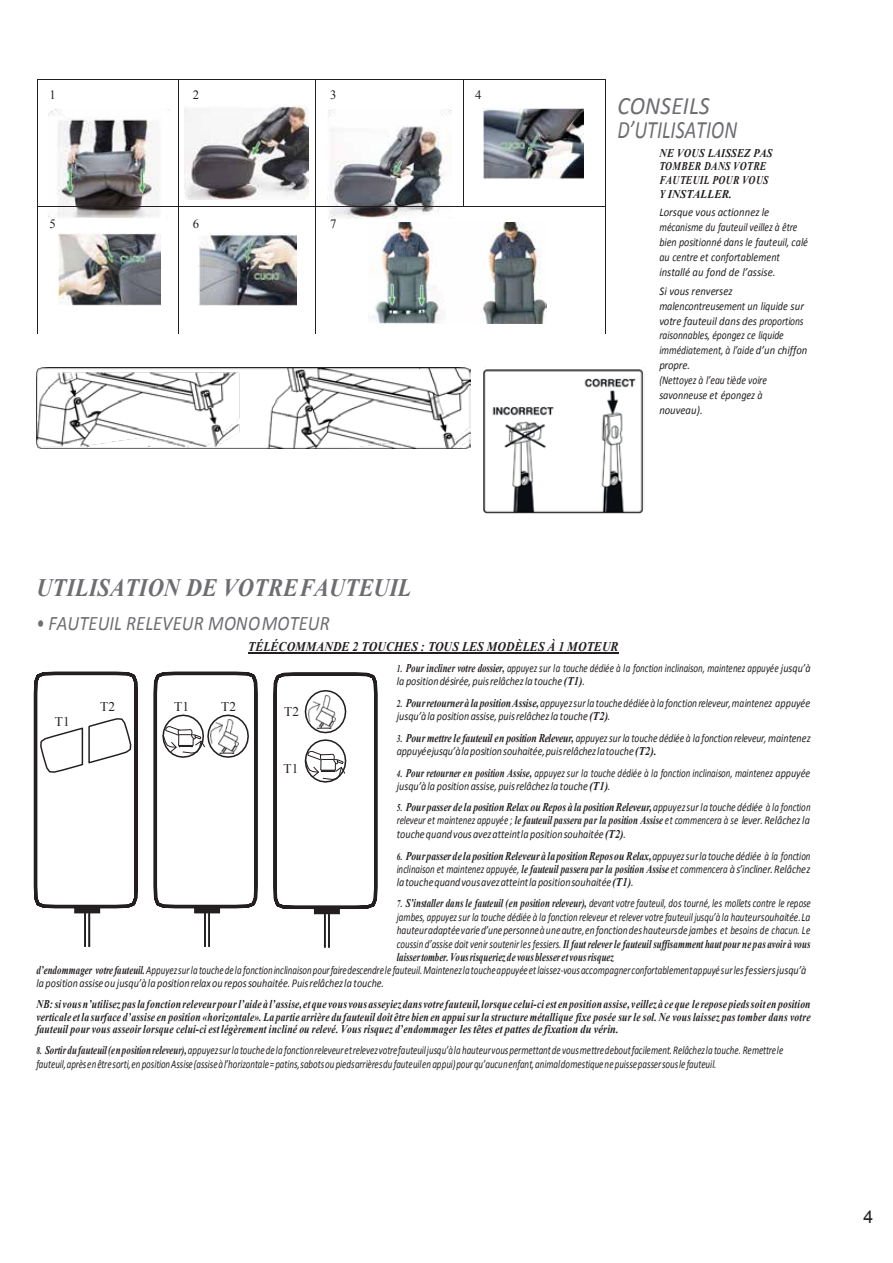
<style>
.page{position:relative;width:893px;height:1263px;background:#fff}
.page>*{position:absolute;margin:0;border:0;box-sizing:border-box;transform-origin:0 0}
.t1{font:italic 700 25.05px "Times New Roman";letter-spacing:.01em;color:#6d6e71;scale:.89 1}
.t2{font:italic 25.05px/24.8px "Calibri";letter-spacing:.005em;color:#6d6e71;scale:.93 1}
.t3{font:italic 20.7px "Calibri";letter-spacing:.01em;color:#6d6e71;scale:.78 1}
.t4{font:17.7px "Arial";color:#231f20}
.t5{font:italic 700 13.35px "Times New Roman";color:#231f20;scale:.89 1}
.t6{font:13.35px "Times New Roman";letter-spacing:.01em;color:#231f20}
.t7{font:12.75px "Times New Roman";color:#231f20}
.t8{font:italic 11.85px/13px "Calibri";letter-spacing:.005em;color:#231f20;scale:.76 1}
.t9{font:italic 700 11.85px/12.5px "Times New Roman";letter-spacing:.01em;color:#231f20;text-align:justify;scale:.81 1}
.t10{font:italic 11.85px/14.9px "Calibri";letter-spacing:.005em;color:#231f20;scale:.9 1}
.t11{font:italic 11.85px/13px "Calibri";letter-spacing:.005em;color:#231f20;scale:.81 1}
.t12{font:italic 700 11.85px/13.4px "Times New Roman";letter-spacing:.01em;color:#231f20;scale:.75 1}
.t13{font:italic 700 11.85px "Times New Roman";letter-spacing:-.01em;color:#231f20;scale:.81 1}
.t14{font:italic 700 11.85px/13.6px "Times New Roman";letter-spacing:.01em;color:#231f20;scale:.87 1}
.s1{font-family:"Times New Roman";font-weight:700;font-size:10.35px}
.s2{font-family:"Times New Roman";font-weight:700}
.s3{font-size:10.35px}
.s4{font-family:"Calibri";font-weight:400}
</style>
<div class="page">
<hr style="left:248px;top:653px;width:371px;height:1px;background:#231f20">
<img style="left:36px;top:368px;width:434px;height:81px">
<img style="left:48px;top:108px;width:123px;height:111px">
<img style="left:328px;top:109px;width:123px;height:110px">
<img style="left:372px;top:223px;width:174px;height:100px">
<img style="left:483px;top:367px;width:161px;height:147px">
<div style="left:194px;top:906px;width:26px;height:7px;background:#231f20"></div>
<hr style="left:208px;top:912px;width:2px;height:35px;background:#231f20">
<hr style="left:204px;top:912px;width:2px;height:35px;background:#231f20">
<svg style="left:153px;top:671px;width:105px;height:239px"></svg>
<img style="left:174px;top:701px;width:16px;height:13px">
<img style="left:221px;top:701px;width:16px;height:13px">
<div style="left:74px;top:906px;width:26px;height:7px;background:#231f20"></div>
<hr style="left:88px;top:912px;width:2px;height:35px;background:#231f20">
<hr style="left:84px;top:912px;width:2px;height:35px;background:#231f20">
<svg style="left:33px;top:671px;width:105px;height:239px"></svg>
<img style="left:100px;top:701px;width:16px;height:13px">
<img style="left:55px;top:716px;width:16px;height:13px">
<div style="left:314px;top:907px;width:26px;height:7px;background:#231f20"></div>
<hr style="left:328px;top:913px;width:2px;height:35px;background:#231f20">
<hr style="left:324px;top:913px;width:2px;height:35px;background:#231f20">
<svg style="left:273px;top:672px;width:105px;height:239px"></svg>
<img style="left:284px;top:706px;width:16px;height:13px">
<img style="left:283px;top:762px;width:17px;height:13px">
<hr style="left:37px;top:80px;width:141px;height:1px;background:#231f20">
<hr style="left:178px;top:80px;width:137px;height:1px;background:#231f20">
<hr style="left:316px;top:80px;width:147px;height:1px;background:#231f20">
<hr style="left:463px;top:80px;width:142px;height:1px;background:#231f20">
<hr style="left:37px;top:80px;width:1px;height:126px;background:#231f20">
<hr style="left:178px;top:80px;width:1px;height:126px;background:#231f20">
<hr style="left:315px;top:80px;width:1px;height:126px;background:#231f20">
<hr style="left:463px;top:80px;width:1px;height:126px;background:#231f20">
<hr style="left:605px;top:80px;width:1px;height:126px;background:#231f20">
<hr style="left:37px;top:206px;width:141px;height:1px;background:#231f20">
<hr style="left:178px;top:206px;width:137px;height:1px;background:#231f20">
<hr style="left:316px;top:206px;width:147px;height:1px;background:#231f20">
<hr style="left:463px;top:206px;width:142px;height:1px;background:#231f20">
<hr style="left:37px;top:206px;width:1px;height:127px;background:#231f20">
<hr style="left:178px;top:206px;width:1px;height:127px;background:#231f20">
<hr style="left:315px;top:206px;width:1px;height:127px;background:#231f20">
<hr style="left:605px;top:206px;width:1px;height:127px;background:#231f20">
<img style="left:184px;top:105px;width:124px;height:95px">
<img style="left:483px;top:108px;width:100px;height:72px">
<img style="left:59px;top:233px;width:102px;height:72px">
<img style="left:199px;top:234px;width:98px;height:71px">
<p class="t7" style="left:50px;top:86px;width:8px">1</p>
<p class="t7" style="left:193px;top:86px;width:8px">2</p>
<p class="t7" style="left:330px;top:86px;width:8px">3</p>
<p class="t7" style="left:475px;top:86px;width:8px">4</p>
<p class="t7" style="left:50px;top:215px;width:8px">5</p>
<p class="t7" style="left:193px;top:215px;width:8px">6</p>
<p class="t7" style="left:330px;top:215px;width:8px">7</p>
<h1 class="t2" style="left:617px;top:92px;width:130px">CONSEILS<br>D’UTILISATION</h1>
<p class="t14" style="left:659px;top:146px;width:132px">NE VOUS LAISSEZ PAS<br>TOMBER DANS VOTRE<br>FAUTEUIL POUR VOUS<br>Y INSTALLER.</p>
<p class="t10" style="left:659px;top:204px;width:167px">Lorsque vous actionnez le mécanisme du fauteuil veillez à être bien positionné dans le fauteuil, calé au centre et confortablement installé au fond de l’assise.</p>
<p class="t10" style="left:659px;top:283px;width:166px">Si vous renversez malencontreusement un liquide sur votre fauteuil dans des proportions raisonnables, épongez ce liquide immédiatement, à l’aide d’un chiffon propre.<br>(Nettoyez à l’eau tiède voire savonneuse et épongez à nouveau).</p>
<h1 class="t1" style="left:36px;top:570px;width:423px">UTILISATION DE VOTREFAUTEUIL</h1>
<h2 class="t3" style="left:36px;top:609px;width:378px">• FAUTEUIL RELEVEUR MONOMOTEUR</h2>
<p class="t5" style="left:248px;top:637px;width:418px">TÉLÉCOMMANDE 2 TOUCHES : TOUS LES MODÈLES À 1 MOTEUR</p>
<p class="t8" style="left:397px;top:661px;width:546px"><span class="s1">1.</span> <span class="s2">Pour incliner votre dossier,</span> appuyez sur la touche dédiée à la fonction inclinaison, maintenez appuyée jusqu’à la position désirée, puisrelâchezla touche <span class="s2">(T1)</span>.</p>
<p class="t11" style="left:397px;top:696px;width:512px"><span class="s1">2.</span> <span class="s2">Pourretournerà la positionAssise,</span>appuyezsurla touche dédiée à la fonction releveur,maintenez appuyée jusqu’à la position assise, puisrelâchezla touche <span class="s2">(T2)</span>.</p>
<p class="t11" style="left:397px;top:731px;width:512px"><span class="s1">3.</span> <span class="s2">Pour mettre le fauteuil en position Releveur,</span> appuyez sur la touche dédiée à la fonction releveur, maintenez appuyée jusqu’àlapositionsouhaitée,puisrelâchezlatouche<span class="s2">(T2).</span></p>
<p class="t8" style="left:397px;top:766px;width:545px"><span class="s1">4.</span> <span class="s2">Pour retourner en position Assise,</span> appuyez sur la touche dédiée à la fonction inclinaison, maintenez appuyée jusqu’à la position assise, puisrelâchezla touche <span class="s2">(T1)</span>.</p>
<p class="t13" style="left:397px;top:799px;width:512px"><span class="s3">5.</span> Pour passer de la position Relax ou Repos à la positionReleveur,<span class="s4">appuyezsurla touche dédiée à la fonction</span></p>
<p class="t8" style="left:397px;top:813px;width:545px">releveur et maintenez appuyée ; <span class="s2">le fauteuil passera par la position Assise</span> et commencera à se lever. Relâchezla touchequand vousavezatteintla positionsouhaitée <span class="s2">(T2)</span>.</p>
<p class="t9" style="left:397px;top:849px;width:512px"><span class="s3">6.</span> Pourpasser de la positionReleveur à la positionReposou Relax,<span class="s4">appuyezsurla touche dédiée à la fonction</span></p>
<p class="t8" style="left:397px;top:861px;width:545px">inclinaison et maintenez appuyée, <span class="s2">le fauteuil passera par la position Assise</span> et commencera às’incliner.Relâchez latouchequandvousavezatteintlapositionsouhaitée<span class="s2">(T1)</span>.</p>
<p class="t8" style="left:397px;top:896px;width:546px;line-height:13.5px;text-align:justify"><span class="s1">7.</span> <span class="s2">S’installer dans le fauteuil (en position releveur),</span> devant votre fauteuil, dos tourné, les mollets contre le repose jambes, appuyez sur la touche dédiée à la fonction releveur et relever votre fauteuil jusqu’à la hauteursouhaitée.La hauteuradaptéevaried’unepersonneà une autre,en fonctiondeshauteursde jambes et besoins de chacun. Le</p>
<p class="t12" style="left:397px;top:936px;width:553px"><span class="s4">coussin d’assise doit venir soutenirles fessiers.</span> Il faut relever le fauteuil suffisamment haut pour ne pas avoir à vous laissertomber.Vousrisqueriezde vousblesser et vousrisquez</p>
<p class="t8" style="left:36px;top:962px;width:1015px;line-height:13.6px"><span class="s2">d’endommager votre fauteuil.</span>Appuyezsurla touchedela fonctioninclinaisonpourfairedescendrele fauteuil.Maintenezla toucheappuyéeetlaissez-vousaccompagnerconfortablementappuyésurles fessiersjusqu’à la position assiseou jusqu’àla positionrelaxou repossouhaitée. Puisrelâchezla touche.</p>
<p class="t9" style="left:36px;top:998px;width:957px">NB:si vousn’utilisez pasla fonction releveur pourl’aide à l’assise, et que vous vous asseyiez dans votre fauteuil, lorsque celui-ci est en position assise, veillez à ce que le repose piedssoit en position verticale et la surface d’assise en position «horizontale». La partie arrière du fauteuil doit être bien en appui surla structure métallique fixe posée sur le sol. Ne vous laissez pas tomber dans votre fauteuil pour vous asseoir lorsque celui-ci est légèrement incliné ou relevé. Vous risquez d’endommager les têtes et pattes de fixation du vérin.</p>
<p class="t8" style="left:36px;top:1043px;width:984px;line-height:13.6px"><span class="s1">8.</span> <span class="s2">Sortirdu fauteuil(en positionreleveur),</span>appuyezsurla touchedela fonctionreleveuretrelevezvotrefauteuiljusqu’àla hauteurvouspermettantde vousmettredeboutfacilement.Relâchezla touche. Remettrele fauteuil,aprèsenêtresorti,en positionAssise(assiseàl’horizontale=patins,sabotsou piedsarrièresdu fauteuilen appui)pourqu’aucunenfant,animaldomestiquenepuissepassersousle fauteuil.</p>
<p class="t6" style="left:100px;top:698px;width:16px">T2</p>
<p class="t6" style="left:174px;top:698px;width:16px">T1</p>
<p class="t6" style="left:221px;top:698px;width:16px">T2</p>
<p class="t6" style="left:284px;top:703px;width:16px">T2</p>
<p class="t6" style="left:55px;top:713px;width:16px">T1</p>
<p class="t6" style="left:283px;top:759px;width:16px">T1</p>
<h3 class="t4" style="left:864px;top:1205px;width:11px">4</h3>
</div>
